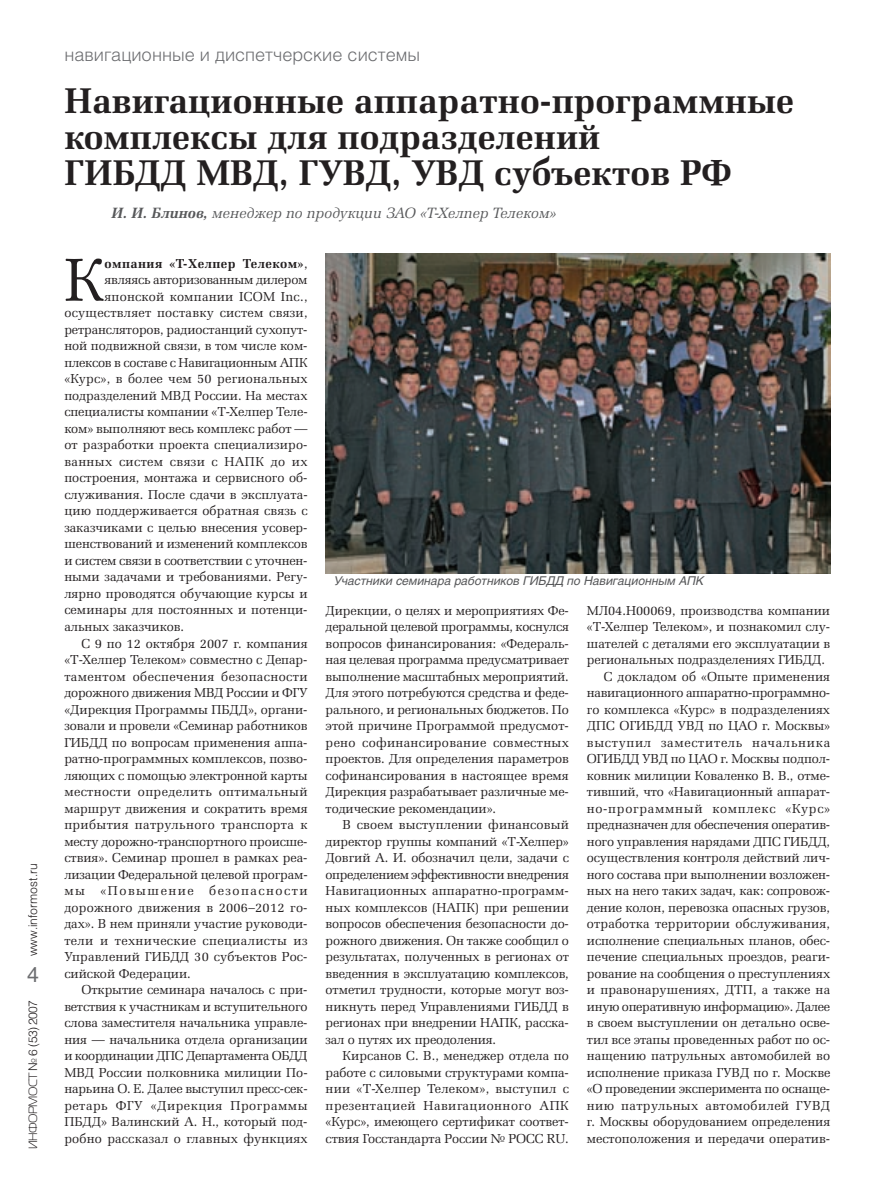
<style>
.page{position:relative;width:893px;height:1191px;background:#fff}
.page>*{position:absolute;margin:0;border:0;box-sizing:border-box;transform-origin:0 0}
.t1{font:61.05px "Zapf Elliptical 711 CBT";color:#231f20}
.t2{font:700 36px/36px "Zapf Elliptical 711 CBT";color:#231f20}
.t3{font:21px "Helios";color:#6c6d70}
.t4{font:300 18px "Helios";color:#6c6d70}
.t5{font:italic 15px "Zapf Elliptical 711 CBT";color:#57585a}
.t6{font:13.05px/16.5px "Zapf Elliptical 711 CBT";letter-spacing:-.005em;color:#231f20;text-align:justify}
.t7{font:13.05px "Zapf Elliptical 711 CBT";letter-spacing:.015em;color:#231f20}
.t8{font:13.05px "Zapf Elliptical 711 CBT";letter-spacing:.03em;color:#231f20}
.t9{font:13.05px "Zapf Elliptical 711 CBT";letter-spacing:.02em;color:#231f20}
.t10{font:13.05px "Zapf Elliptical 711 CBT";letter-spacing:.055em;color:#231f20}
.t11{font:13.05px "Zapf Elliptical 711 CBT";letter-spacing:.025em;color:#231f20}
.t12{font:13.05px "Zapf Elliptical 711 CBT";letter-spacing:.04em;color:#231f20}
.t13{font:700 13.05px "Zapf Elliptical 711 CBT";letter-spacing:.035em;color:#231f20}
.t14{font:13.05px "Zapf Elliptical 711 CBT";letter-spacing:.115em;color:#231f20}
.t15{font:italic 12px "Helios";color:#57585a}
.t16{font:300 12px "Helios";color:#231f20}
.s1{font-family:"Magistral C";font-weight:400}
.s2{font-weight:700}
.s3{font-weight:400}
</style>
<div class="page">
<img style="left:325px;top:253px;width:505px;height:321px">
<p class="t16" style="left:28px;top:956px;width:94px;rotate:-90deg">www.informost.ru</p>
<h3 class="t3" style="left:27px;top:966px;width:13px">4</h3>
<p class="t16" style="left:29px;top:1149px;width:151px;rotate:-90deg"><span class="s1">ИНФОРМОСТ</span> № 6 (53) 2007</p>
<h3 class="t4" style="left:64px;top:48px;width:357px">навигационные и диспетчерские системы</h3>
<h2 class="t2" style="left:64px;top:86px;width:731px">Навигационные аппаратно-программные комплексы для подразделений<br>ГИБДД МВД, ГУВД, УВД субъектов РФ</h2>
<p class="t5" style="left:112px;top:207px;width:446px"><span class="s2">И. И. Блинов,</span> менеджер по продукции ЗАО «Т-Хелпер Телеком»</p>
<h1 class="t1" style="left:64px;top:255px;width:42px">К</h1>
<p class="t13" style="left:104px;top:258px;width:204px">омпания «Т-Хелпер Телеком»<span class="s3">,</span></p>
<p class="t6" style="left:104px;top:272px;width:204px">являясь авторизованным дилером</p>
<p class="t9" style="left:104px;top:291px;width:204px">японской компании ICOM Inc.,</p>
<p class="t9" style="left:64px;top:307px;width:245px">осуществляет поставку систем связи,</p>
<p class="t6" style="left:64px;top:322px;width:245px">ретрансляторов, радиостанций сухопут-</p>
<p class="t6" style="left:64px;top:338px;width:245px">ной подвижной связи, в том числе ком-</p>
<p class="t6" style="left:64px;top:355px;width:245px">плексов в составе с Навигационным АПК</p>
<p class="t9" style="left:64px;top:373px;width:245px">«Курс», в более чем 50 региональных</p>
<p class="t6" style="left:64px;top:388px;width:245px">подразделений МВД России. На местах</p>
<p class="t6" style="left:64px;top:404px;width:245px">специалисты компании «Т-Хелпер Теле-</p>
<p class="t6" style="left:64px;top:421px;width:245px">ком» выполняют весь комплекс работ —</p>
<p class="t7" style="left:64px;top:439px;width:245px">от разработки проекта специализиро-</p>
<p class="t8" style="left:64px;top:456px;width:245px">ванных систем связи с НАПК до их</p>
<p class="t6" style="left:64px;top:470px;width:245px">построения, монтажа и сервисного об-</p>
<p class="t6" style="left:64px;top:487px;width:245px">служивания. После сдачи в эксплуата-</p>
<p class="t6" style="left:64px;top:503px;width:245px">цию поддерживается обратная связь с</p>
<p class="t6" style="left:64px;top:520px;width:245px">заказчиками с целью внесения усовер-</p>
<p class="t6" style="left:64px;top:536px;width:245px">шенствований и изменений комплексов</p>
<p class="t6" style="left:64px;top:553px;width:245px">и систем связи в соответствии с уточнен-</p>
<p class="t6" style="left:64px;top:569px;width:245px">ными задачами и требованиями. Регу-</p>
<p class="t6" style="left:64px;top:586px;width:245px">лярно проводятся обучающие курсы и</p>
<p class="t6" style="left:64px;top:602px;width:245px">семинары для постоянных и потенци-</p>
<p class="t6" style="left:64px;top:619px;width:121px">альных заказчиков.</p>
<p class="t6" style="left:81px;top:635px;width:228px">С 9 по 12 октября 2007 г. компания</p>
<p class="t6" style="left:64px;top:652px;width:245px">«Т-Хелпер Телеком» совместно с Депар-</p>
<p class="t8" style="left:64px;top:670px;width:245px">таментом обеспечения безопасности</p>
<p class="t6" style="left:64px;top:685px;width:245px">дорожного движения МВД России и ФГУ</p>
<p class="t6" style="left:64px;top:701px;width:245px">«Дирекция Программы ПБДД», органи-</p>
<p class="t6" style="left:64px;top:718px;width:245px">зовали и провели «Семинар работников</p>
<p class="t6" style="left:64px;top:734px;width:245px">ГИБДД по вопросам применения аппа-</p>
<p class="t6" style="left:64px;top:751px;width:245px">ратно-программных комплексов, позво-</p>
<p class="t6" style="left:64px;top:767px;width:245px">ляющих с помощью электронной карты</p>
<p class="t8" style="left:64px;top:786px;width:245px">местности определить оптимальный</p>
<p class="t6" style="left:64px;top:800px;width:245px">маршрут движения и сократить время</p>
<p class="t11" style="left:64px;top:819px;width:245px">прибытия патрульного транспорта к</p>
<p class="t6" style="left:64px;top:833px;width:245px">месту дорожно-транспортного происше-</p>
<p class="t6" style="left:64px;top:850px;width:245px">ствия». Семинар прошел в рамках реа-</p>
<p class="t6" style="left:64px;top:866px;width:245px">лизации Федеральной целевой програм-</p>
<p class="t14" style="left:64px;top:885px;width:245px">мы «Повышение безопасности</p>
<p class="t9" style="left:64px;top:901px;width:245px">дорожного движения в 2006–2012 го-</p>
<p class="t6" style="left:64px;top:916px;width:245px">дах». В нем приняли участие руководи-</p>
<p class="t8" style="left:64px;top:934px;width:245px">тели и технические специалисты из</p>
<p class="t7" style="left:64px;top:951px;width:245px">Управлений ГИБДД 30 субъектов Рос-</p>
<p class="t6" style="left:64px;top:965px;width:128px">сийской Федерации.</p>
<p class="t6" style="left:81px;top:982px;width:228px">Открытие семинара началось с при-</p>
<p class="t6" style="left:64px;top:998px;width:245px">ветствия к участникам и вступительного</p>
<p class="t6" style="left:64px;top:1015px;width:245px">слова заместителя начальника управле-</p>
<p class="t6" style="left:64px;top:1031px;width:245px">ния — начальника отдела организации</p>
<p class="t6" style="left:64px;top:1048px;width:245px">и координации ДПС Департамента ОБДД</p>
<p class="t6" style="left:64px;top:1064px;width:245px">МВД России полковника милиции По-</p>
<p class="t6" style="left:64px;top:1081px;width:245px">нарьина О. Е. Далее выступил пресс-сек-</p>
<p class="t12" style="left:64px;top:1099px;width:245px">ретарь ФГУ «Дирекция Программы</p>
<p class="t6" style="left:64px;top:1114px;width:245px">ПБДД» Валинский А. Н., который под-</p>
<p class="t7" style="left:64px;top:1132px;width:245px">робно рассказал о главных функциях</p>
<p class="t15" style="left:334px;top:575px;width:371px">Участники семинара работников ГИБДД по Навигационным АПК</p>
<p class="t6" style="left:325px;top:602px;width:245px">Дирекции, о целях и мероприятиях Фе&shy;деральной целевой программы, коснулся вопросов финансирования: «Федераль&shy;ная целевая программа предусматривает выполнение масштабных мероприятий.<br>Для этого потребуются средства и феде&shy;рального, и региональных бюджетов. По этой причине Программой предусмот&shy;рено софинансирование совместных проектов. Для определения параметров софинансирования в настоящее время Дирекция разрабатывает различные ме&shy;тодические рекомендации».</p>
<p class="t6" style="left:325px;top:817px;width:245px;text-indent:17px">В своем выступлении финансовый директор группы компаний «Т-Хелпер» Довгий А. И. обозначил цели, задачи с определением эффективности внедрения Навигационных аппаратно-программ&shy;ных комплексов (НАПК) при решении вопросов обеспечения безопасности до&shy;рожного движения. Он также сообщил о результатах, полученных в регионах от введенния в эксплуатацию комплексов, отметил трудности, которые могут воз&shy;никнуть перед Управлениями ГИБДД в регионах при внедрении НАПК, расска&shy;зал о путях их преодоления.</p>
<p class="t6" style="left:325px;top:1048px;width:245px;text-indent:17px">Кирсанов С. В., менеджер отдела по работе с силовыми структурами компа&shy;нии «Т-Хелпер Телеком», выступил с презентацией Навигационного АПК «Курс», имеющего сертификат соответ&shy;ствия Госстандарта России № РОСС RU.</p>
<p class="t6" style="left:587px;top:602px;width:245px">МЛ04.Н00069, производства компании</p>
<p class="t6" style="left:587px;top:619px;width:245px">«Т-Хелпер Телеком», и познакомил слу-</p>
<p class="t6" style="left:587px;top:635px;width:245px">шателей с деталями его эксплуатации в</p>
<p class="t6" style="left:587px;top:652px;width:239px">региональных подразделениях ГИБДД.</p>
<p class="t6" style="left:604px;top:668px;width:228px">С докладом об «Опыте применения</p>
<p class="t6" style="left:587px;top:685px;width:245px">навигационного аппаратно-программно-</p>
<p class="t6" style="left:587px;top:701px;width:245px">го комплекса «Курс» в подразделениях</p>
<p class="t6" style="left:587px;top:718px;width:245px">ДПС ОГИБДД УВД по ЦАО г. Москвы»</p>
<p class="t10" style="left:587px;top:736px;width:245px">выступил заместитель начальника</p>
<p class="t6" style="left:587px;top:751px;width:245px">ОГИБДД УВД по ЦАО г. Москвы подпол-</p>
<p class="t6" style="left:587px;top:767px;width:245px">ковник милиции Коваленко В. В., отме-</p>
<p class="t6" style="left:587px;top:784px;width:245px">тивший, что «Навигационный аппарат-</p>
<p class="t10" style="left:587px;top:802px;width:245px">но-программный комплекс «Курс»</p>
<p class="t6" style="left:587px;top:817px;width:245px">предназначен для обеспечения оператив-</p>
<p class="t6" style="left:587px;top:833px;width:245px">ного управления нарядами ДПС ГИБДД,</p>
<p class="t6" style="left:587px;top:850px;width:245px">осуществления контроля действий лич-</p>
<p class="t6" style="left:587px;top:866px;width:245px">ного состава при выполнении возложен-</p>
<p class="t6" style="left:587px;top:883px;width:245px">ных на него таких задач, как: сопровож-</p>
<p class="t6" style="left:587px;top:899px;width:245px">дение колон, перевозка опасных грузов,</p>
<p class="t7" style="left:587px;top:918px;width:245px">отработка территории обслуживания,</p>
<p class="t6" style="left:587px;top:932px;width:245px">исполнение специальных планов, обес-</p>
<p class="t6" style="left:587px;top:949px;width:245px">печение специальных проездов, реаги-</p>
<p class="t6" style="left:587px;top:965px;width:245px">рование на сообщения о преступлениях</p>
<p class="t7" style="left:587px;top:984px;width:245px">и правонарушениях, ДТП, а также на</p>
<p class="t6" style="left:587px;top:998px;width:245px">иную оперативную информацию». Далее</p>
<p class="t6" style="left:587px;top:1015px;width:245px">в своем выступлении он детально осве-</p>
<p class="t6" style="left:587px;top:1031px;width:245px">тил все этапы проведенных работ по ос-</p>
<p class="t6" style="left:587px;top:1048px;width:245px">нащению патрульных автомобилей во</p>
<p class="t6" style="left:587px;top:1064px;width:245px">исполнение приказа ГУВД по г. Москве</p>
<p class="t6" style="left:587px;top:1081px;width:245px">«О проведении эксперимента по оснаще-</p>
<p class="t8" style="left:587px;top:1099px;width:245px">нию патрульных автомобилей ГУВД</p>
<p class="t6" style="left:587px;top:1114px;width:245px">г. Москвы оборудованием определения</p>
<p class="t6" style="left:587px;top:1130px;width:245px">местоположения и передачи оператив-</p>
</div>
